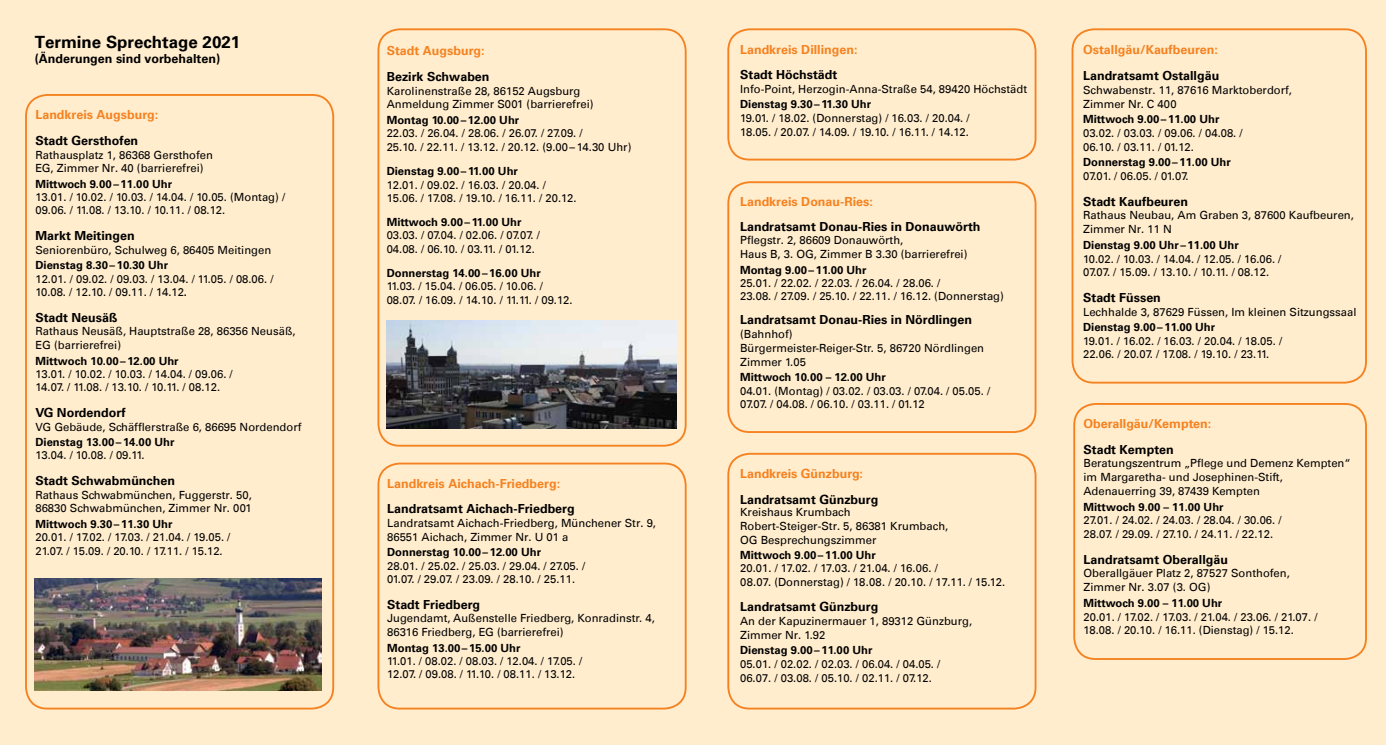
<style>
.page{position:relative;width:1386px;height:745px;background:#fff}
.page>*{position:absolute;margin:0;border:0;box-sizing:border-box;transform-origin:0 0}
.t1{font:700 16.88px "Univers LT";color:#000}
.t2{font:700 12.5px "Univers LT";color:#000}
.t3{font:700 12.5px "Univers LT";color:#f58220}
.t4{font:11.25px/13.8px "Univers LT";color:#000}
.t5{font:700 11.25px "Univers LT";color:#000}
.s1{font-weight:700}
</style>
<div class="page">
<div style="left:0;top:0;width:1385px;height:744px;background:#ffedce"></div>
<div style="left:377px;top:462px;width:309px;height:247px;border:2px solid #f58220;border-radius:21px"></div>
<div style="left:377px;top:28px;width:309px;height:418px;border:2px solid #f58220;border-radius:21px"></div>
<div style="left:727px;top:28px;width:309px;height:132px;border:2px solid #f58220;border-radius:21px"></div>
<div style="left:727px;top:181px;width:309px;height:251px;border:2px solid #f58220;border-radius:21px"></div>
<div style="left:727px;top:452px;width:309px;height:257px;border:2px solid #f58220;border-radius:21px"></div>
<div style="left:25px;top:94px;width:309px;height:615px;border:2px solid #f58220;border-radius:21px"></div>
<div style="left:1071px;top:28px;width:295px;height:355px;border:2px solid #f58220;border-radius:21px"></div>
<div style="left:1073px;top:403px;width:293px;height:256px;border:2px solid #f58220;border-radius:21px"></div>
<img style="left:35px;top:578px;width:287px;height:111px">
<img style="left:387px;top:320px;width:289px;height:108px">
<h1 class="t1" style="left:35px;top:32px;width:207px">Termine Sprechtage 2021</h1>
<p class="t2" style="left:35px;top:51px;width:187px">(Änderungen sind vorbehalten)</p>
<p class="t3" style="left:35px;top:107px;width:124px">Landkreis Augsburg:</p>
<p class="t2" style="left:35px;top:133px;width:104px">Stadt Gersthofen</p>
<p class="t4" style="left:35px;top:148px;width:179px">Rathausplatz 1, 86368 Gersthofen<br>EG, Zimmer Nr. 40 (barrierefrei)</p>
<p class="t5" style="left:35px;top:177px;width:138px">Mittwoch 9.00–11.00 Uhr</p>
<p class="t4" style="left:35px;top:190px;width:251px;line-height:13.2px">13.01. / 10.02. / 10.03. / 14.04. / 10.05. (Montag) /<br>09.06. / 11.08. / 13.10. / 10.11. / 08.12.</p>
<p class="t2" style="left:35px;top:228px;width:101px">Markt Meitingen</p>
<p class="t4" style="left:35px;top:243px;width:237px">Seniorenbüro, Schulweg 6, 86405 Meitingen</p>
<p class="t5" style="left:35px;top:259px;width:134px">Dienstag 8.30–10.30 Uhr</p>
<p class="t4" style="left:35px;top:272px;width:240px;line-height:13.2px">12.01. / 09.02. / 09.03. / 13.04. / 11.05. / 08.06. /<br>10.08. / 12.10. / 09.11. / 14.12<span class="s1">.</span></p>
<p class="t2" style="left:35px;top:309px;width:83px">Stadt Neusäß</p>
<p class="t4" style="left:35px;top:324px;width:262px">Rathaus Neusäß, Hauptstraße 28, 86356 Neusäß,<br>EG (barrierefrei)</p>
<p class="t5" style="left:35px;top:354px;width:145px">Mittwoch 10.00–12.00 Uhr</p>
<p class="t4" style="left:35px;top:367px;width:199px;line-height:13.2px">13.01. / 10.02. / 10.03. / 14.04. / 09.06. /<br>14.07. / 11.08. / 13.10. / 10.11. / 08.12.</p>
<p class="t2" style="left:35px;top:405px;width:92px">VG Nordendorf</p>
<p class="t4" style="left:35px;top:419px;width:267px">VG Gebäude, Schäfflerstraße 6, 86695 Nordendorf</p>
<p class="t5" style="left:35px;top:435px;width:141px">Dienstag 13.00–14.00 Uhr</p>
<p class="t4" style="left:35px;top:448px;width:111px">13.04. / 10.08. / 09.11.</p>
<p class="t2" style="left:35px;top:473px;width:141px">Stadt Schwabmünchen</p>
<p class="t4" style="left:35px;top:487px;width:218px">Rathaus Schwabmünchen, Fuggerstr. 50,<br>86830 Schwabmünchen, Zimmer Nr. 001</p>
<p class="t5" style="left:35px;top:517px;width:138px">Mittwoch 9.30–11.30 Uhr</p>
<p class="t4" style="left:35px;top:530px;width:196px;line-height:13.2px">20.01. / 17.02. / 17.03. / 21.04. / 19.05. /<br>21.07. / 15.09. / 20.10. / 17.11. / 15.12.</p>
<p class="t3" style="left:387px;top:43px;width:99px">Stadt Augsburg:</p>
<p class="t2" style="left:387px;top:69px;width:104px">Bezirk Schwaben</p>
<p class="t4" style="left:387px;top:84px;width:208px">Karolinenstraße 28, 86152 Augsburg<br>Anmeldung Zimmer S001 (barrierefrei)</p>
<p class="t5" style="left:387px;top:113px;width:134px">Montag 10.00– 12.00 Uhr</p>
<p class="t4" style="left:387px;top:126px;width:246px">22.03. / 26.04. / 28.06. / 26.07. / 27.09. /<br>25.10. / 22.11. / 13.12. / 20.12. (9.00 –14.30 Uhr)</p>
<p class="t5" style="left:387px;top:165px;width:133px">Dienstag 9.00– 11.00 Uhr</p>
<p class="t4" style="left:387px;top:178px;width:191px;line-height:13.2px">12.01. / 09.02. / 16.03. / 20.04. /<br>15.06. / 17.08. / 19.10. / 16.11. / 20.12.</p>
<p class="t5" style="left:387px;top:215px;width:136px">Mittwoch 9.00 –11.00 Uhr</p>
<p class="t4" style="left:387px;top:229px;width:155px;line-height:13.2px">03.03. / 07.04. / 02.06. / 07.07. /<br>04.08. / 06.10. / 03.11. / 01.12.</p>
<p class="t5" style="left:387px;top:266px;width:156px">Donnerstag 14.00–16.00 Uhr</p>
<p class="t4" style="left:387px;top:279px;width:187px;line-height:13.2px">11.03. / 15.04. / 06.05. / 10.06. /<br>08.07. / 16.09. / 14.10. / 11.11. / 09.12.</p>
<p class="t3" style="left:387px;top:475px;width:174px">Landkreis Aichach-Friedberg:</p>
<p class="t2" style="left:387px;top:501px;width:189px">Landratsamt Aichach-Friedberg</p>
<p class="t4" style="left:387px;top:516px;width:270px">Landratsamt Aichach-Friedberg, Münchener Str. 9,<br>86551 Aichach, Zimmer Nr. U 01 a</p>
<p class="t5" style="left:387px;top:545px;width:155px">Donnerstag 10.00–12.00 Uhr</p>
<p class="t4" style="left:387px;top:558px;width:200px;line-height:13.2px">28.01. / 25.02. / 25.03. / 29.04. / 27.05. /<br>01.07. / 29.07. / 23.09. / 28.10. / 25.11.</p>
<p class="t2" style="left:387px;top:596px;width:95px">Stadt Friedberg</p>
<p class="t4" style="left:387px;top:611px;width:269px">Jugendamt, Außenstelle Friedberg, Konradinstr. 4,<br>86316 Friedberg, EG (barrierefrei)</p>
<p class="t5" style="left:387px;top:640px;width:135px">Montag 13.00–15.00 Uhr</p>
<p class="t4" style="left:387px;top:653px;width:197px;line-height:13.2px">11.01. / 08.02. / 08.03. / 12.04. / 17.05. /<br>12.07. / 09.08. / 11.10. / 08.11. / 13.12.</p>
<p class="t3" style="left:740px;top:43px;width:119px">Landkreis Dillingen:</p>
<p class="t2" style="left:740px;top:67px;width:99px">Stadt Höchstädt</p>
<p class="t4" style="left:740px;top:82px;width:288px">Info-Point, Herzogin-Anna-Straße 54, 89420 Höchstädt</p>
<p class="t5" style="left:740px;top:97px;width:132px">Dienstag 9.30– 11.30 Uhr</p>
<p class="t4" style="left:740px;top:111px;width:231px">19.01. / 18.02. (Donnerstag) / 16.03. / 20.04. /<br>18.05. / 20.07. / 14.09. / 19.10. / 16.11. / 14.12.</p>
<p class="t3" style="left:740px;top:194px;width:134px">Landkreis Donau-Ries:</p>
<p class="t2" style="left:740px;top:219px;width:242px">Landratsamt Donau-Ries in Donauwörth</p>
<p class="t4" style="left:740px;top:233px;width:229px">Pflegstr. 2, 86609 Donauwörth,<br>Haus B, 3. OG, Zimmer B 3.30 (barrierefrei)</p>
<p class="t5" style="left:740px;top:263px;width:128px">Montag 9.00–11.00 Uhr</p>
<p class="t4" style="left:740px;top:276px;width:265px;line-height:13.2px">25.01. / 22.02. / 22.03. / 26.04. / 28.06. /<br>23.08. / 27.09. / 25.10. / 22.11. / 16.12. (Donnerstag)</p>
<p class="t2" style="left:740px;top:312px;width:233px">Landratsamt Donau-Ries in Nördlingen</p>
<p class="t4" style="left:740px;top:327px;width:245px">(Bahnhof)<br>Bürgermeister-Reiger-Str. 5, 86720 Nördlingen<br>Zimmer 1.05</p>
<p class="t5" style="left:740px;top:370px;width:147px">Mittwoch 10.00 – 12.00 Uhr</p>
<p class="t4" style="left:740px;top:384px;width:251px;line-height:13.2px">04.01. (Montag) / 03.02. / 03.03. / 07.04. / 05.05. /<br>07.07. / 04.08. / 06.10. / 03.11. / 01.12</p>
<p class="t3" style="left:740px;top:466px;width:124px">Landkreis Günzburg:</p>
<p class="t2" style="left:740px;top:491px;width:140px">Landratsamt Günzburg</p>
<p class="t4" style="left:740px;top:505px;width:210px">Kreishaus Krumbach<br>Robert-Steiger-Str. 5, 86381 Krumbach,<br>OG Besprechungszimmer</p>
<p class="t5" style="left:740px;top:548px;width:137px">Mittwoch 9.00–11.00 Uhr</p>
<p class="t4" style="left:740px;top:561px;width:267px;line-height:13.2px">20.01. / 17.02. / 17.03. / 21.04. / 16.06. /<br>08.07. (Donnerstag) / 18.08. / 20.10. / 17.11. / 15.12.</p>
<p class="t2" style="left:740px;top:599px;width:140px">Landratsamt Günzburg</p>
<p class="t4" style="left:740px;top:613px;width:233px">An der Kapuzinermauer 1, 89312 Günzburg,<br>Zimmer Nr. 1.92</p>
<p class="t5" style="left:740px;top:643px;width:134px">Dienstag 9.00– 11.00 Uhr</p>
<p class="t4" style="left:740px;top:656px;width:202px">05.01. / 02.02. / 02.03. / 06.04. / 04.05. /<br>06.07. / 03.08. / 05.10. / 02.11. / 07.12.</p>
<p class="t3" style="left:1083px;top:43px;width:136px">Ostallgäu/Kaufbeuren:</p>
<p class="t2" style="left:1083px;top:68px;width:138px">Landratsamt Ostallgäu</p>
<p class="t4" style="left:1083px;top:83px;width:210px">Schwabenstr. 11, 87616 Marktoberdorf,<br>Zimmer Nr. C 400</p>
<p class="t5" style="left:1083px;top:112px;width:138px">Mittwoch 9.00–11.00 Uhr</p>
<p class="t4" style="left:1083px;top:126px;width:161px">03.02. / 03.03. / 09.06. / 04.08. /<br>06.10. / 03.11. / 01.12.</p>
<p class="t5" style="left:1083px;top:156px;width:149px">Donnerstag 9.00–11.00 Uhr</p>
<p class="t4" style="left:1083px;top:169px;width:107px">07.01. / 06.05. / 01.07.</p>
<p class="t2" style="left:1083px;top:194px;width:106px">Stadt Kaufbeuren</p>
<p class="t4" style="left:1083px;top:208px;width:272px">Rathaus Neubau, Am Graben 3, 87600 Kaufbeuren,<br>Zimmer Nr. 11 N</p>
<p class="t5" style="left:1083px;top:238px;width:157px">Dienstag 9.00 Uhr – 11.00 Uhr</p>
<p class="t4" style="left:1083px;top:251px;width:200px">10.02. / 10.03. / 14.04. / 12.05. / 16.06. /<br>07.07. / 15.09. / 13.10. / 10.11. / 08.12.</p>
<p class="t2" style="left:1083px;top:290px;width:79px">Stadt Füssen</p>
<p class="t4" style="left:1083px;top:305px;width:275px">Lechhalde 3, 87629 Füssen, Im kleinen Sitzungssaal</p>
<p class="t5" style="left:1083px;top:320px;width:133px">Dienstag 9.00–11.00 Uhr</p>
<p class="t4" style="left:1083px;top:334px;width:200px;line-height:13.2px">19.01. / 16.02. / 16.03. / 20.04. / 18.05. /<br>22.06. / 20.07. / 17.08. / 19.10. / 23.11.</p>
<p class="t3" style="left:1083px;top:416px;width:129px">Oberallgäu/Kempten:</p>
<p class="t2" style="left:1083px;top:441px;width:92px">Stadt Kempten</p>
<p class="t4" style="left:1083px;top:456px;width:269px">Beratungszentrum „Pflege und Demenz Kempten“ im Margaretha- und Josephinen-Stift,<br>Adenauerring 39, 87439 Kempten</p>
<p class="t5" style="left:1083px;top:499px;width:142px">Mittwoch 9.00 – 11.00 Uhr</p>
<p class="t4" style="left:1083px;top:513px;width:200px">27.01. / 24.02. / 24.03. / 28.04. / 30.06. /<br>28.07. / 29.09. / 27.10. / 24.11. / 22.12.</p>
<p class="t2" style="left:1083px;top:551px;width:146px">Landratsamt Oberallgäu</p>
<p class="t4" style="left:1083px;top:566px;width:208px">Oberallgäuer Platz 2, 87527 Sonthofen,<br>Zimmer Nr. 3.07 (3. OG)</p>
<p class="t5" style="left:1083px;top:596px;width:140px">Mittwoch 9.00 – 11.00 Uhr</p>
<p class="t4" style="left:1083px;top:609px;width:235px">20.01. / 17.02. / 17.03. / 21.04. / 23.06. / 21.07. /<br>18.08. / 20.10. / 16.11. (Dienstag) / 15.12.</p>
</div>
